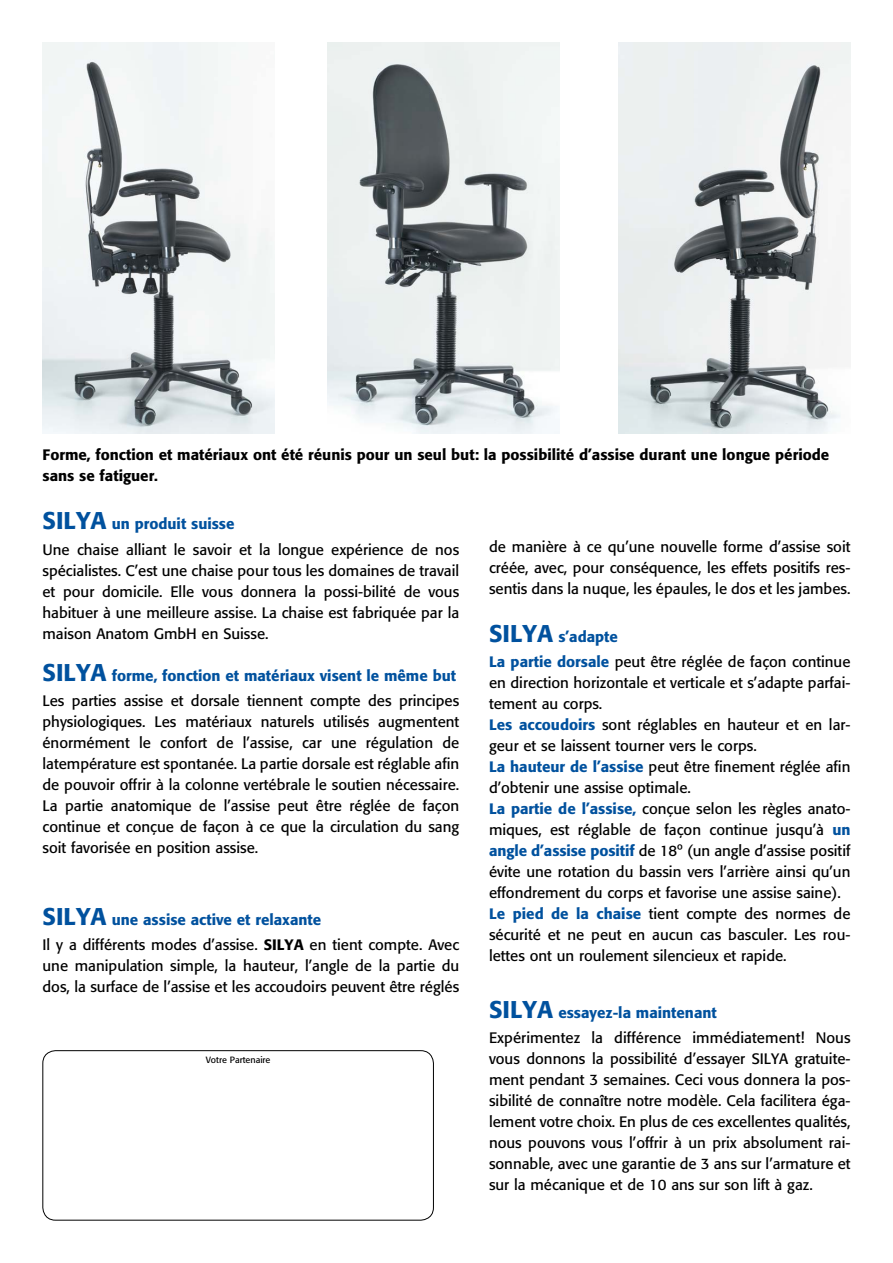
<style>
.page{position:relative;width:893px;height:1263px;background:#fff}
.page>*{position:absolute;margin:0;border:0;box-sizing:border-box;transform-origin:0 0}
.t1{font:15px/21px "Formata";color:#000}
.t2{font:500 15px/21px "Formata";color:#000}
.t3{font:9px "Formata";color:#000}
.s1{font-weight:500;font-size:24px;color:#00519e}
.s2{font-weight:500;color:#00519e}
.s3{font-weight:500}
</style>
<div class="page">
<img style="left:43px;top:43px;width:232px;height:391px">
<div style="left:43px;top:1050px;width:391px;height:170px;border:1px solid #000;border-radius:13px"></div>
<img style="left:618px;top:43px;width:232px;height:391px">
<img style="left:327px;top:43px;width:233px;height:391px">
<p class="t2" style="left:43px;top:444px;width:788px">Forme, fonction et matériaux ont été réunis pour un seul but: la possibilité d’assise durant une longue période sans se fatiguer.</p>
<p class="t1" style="left:43px;top:511px;width:418px;line-height:25.2px"><span class="s1">SILYA</span> <span class="s2">un produit suisse<br></span>Une chaise alliant le savoir et la longue expérience de nos</p>
<p class="t1" style="left:43px;top:560px;width:418px;text-align:justify">spécialistes. C’est une chaise pour tous les domaines de travail et pour domicile. Elle vous donnera la possi-bilité de vous habituer à une meilleure assise. La chaise est fabriquée par la maison Anatom GmbH en Suisse.</p>
<p class="t1" style="left:43px;top:663px;width:418px;line-height:25.2px"><span class="s1">SILYA</span> <span class="s2">forme, fonction et matériaux visent le même but<br></span>Les parties assise et dorsale tiennent compte des principes</p>
<p class="t1" style="left:43px;top:711px;width:418px;text-align:justify">physiologiques. Les matériaux naturels utilisés augmentent énormément le confort de l’assise, car une régulation de latempérature est spontanée. La partie dorsale est réglable afin de pouvoir offrir à la colonne vertébrale le soutien nécessaire.<br>La partie anatomique de l’assise peut être réglée de façon continue et conçue de façon à ce que la circulation du sang soit favorisée en position assise.</p>
<p class="t1" style="left:43px;top:907px;width:418px;line-height:25.2px"><span class="s1">SILYA</span> <span class="s2">une assise active et relaxante<br></span>Il y a différents modes d’assise. <span class="s3">SILYA</span> en tient compte. Avec</p>
<p class="t1" style="left:43px;top:955px;width:418px">une manipulation simple, la hauteur, l’angle de la partie du dos, la surface de l’assise et les accoudoirs peuvent être réglés</p>
<p class="t3" style="left:206px;top:1054px;width:66px">Votre Partenaire</p>
<p class="t1" style="left:489px;top:536px;width:363px;text-align:justify">de manière à ce qu’une nouvelle forme d’assise soit créée, avec, pour conséquence, les effets positifs res&shy;sentis dans la nuque, les épaules, le dos et les jambes.</p>
<p class="t1" style="left:489px;top:624px;width:363px;line-height:25.2px"><span class="s1">SILYA</span> <span class="s2">s’adapte<br>La partie dorsale</span> peut être réglée de façon continue</p>
<p class="t1" style="left:489px;top:672px;width:363px">en direction horizontale et verticale et s’adapte parfai&shy;tement au corps.<br><span class="s2">Les accoudoirs</span> sont réglables en hauteur et en lar&shy;geur et se laissent tourner vers le corps.<br><span class="s2">La hauteur de l’assise</span> peut être finement réglée afin d’obtenir une assise optimale.<br><span class="s2">La partie de l’assise,</span> conçue selon les règles anato&shy;miques, est réglable de façon continue jusqu’à <span class="s2">un angle d’assise positif</span> de 18º (un angle d’assise positif évite une rotation du bassin vers l’arrière ainsi qu’un effondrement du corps et favorise une assise saine).<br><span class="s2">Le pied de la chaise</span> tient compte des normes de sécurité et ne peut en aucun cas basculer. Les rou&shy;lettes ont un roulement silencieux et rapide.</p>
<p class="t1" style="left:489px;top:1000px;width:363px;line-height:25.2px"><span class="s1">SILYA</span> <span class="s2">essayez-la maintenant<br></span>Expérimentez la différence immédiatement! Nous</p>
<p class="t1" style="left:489px;top:1048px;width:363px;text-align:justify">vous donnons la possibilité d’essayer SILYA gratuite&shy;ment pendant 3 semaines. Ceci vous donnera la pos&shy;sibilité de connaître notre modèle. Cela facilitera éga&shy;lement votre choix. En plus de ces excellentes qualités, nous pouvons vous l’offrir à un prix absolument rai&shy;sonnable, avec une garantie de 3 ans sur l’armature et sur la mécanique et de 10 ans sur son lift à gaz.</p>
</div>
